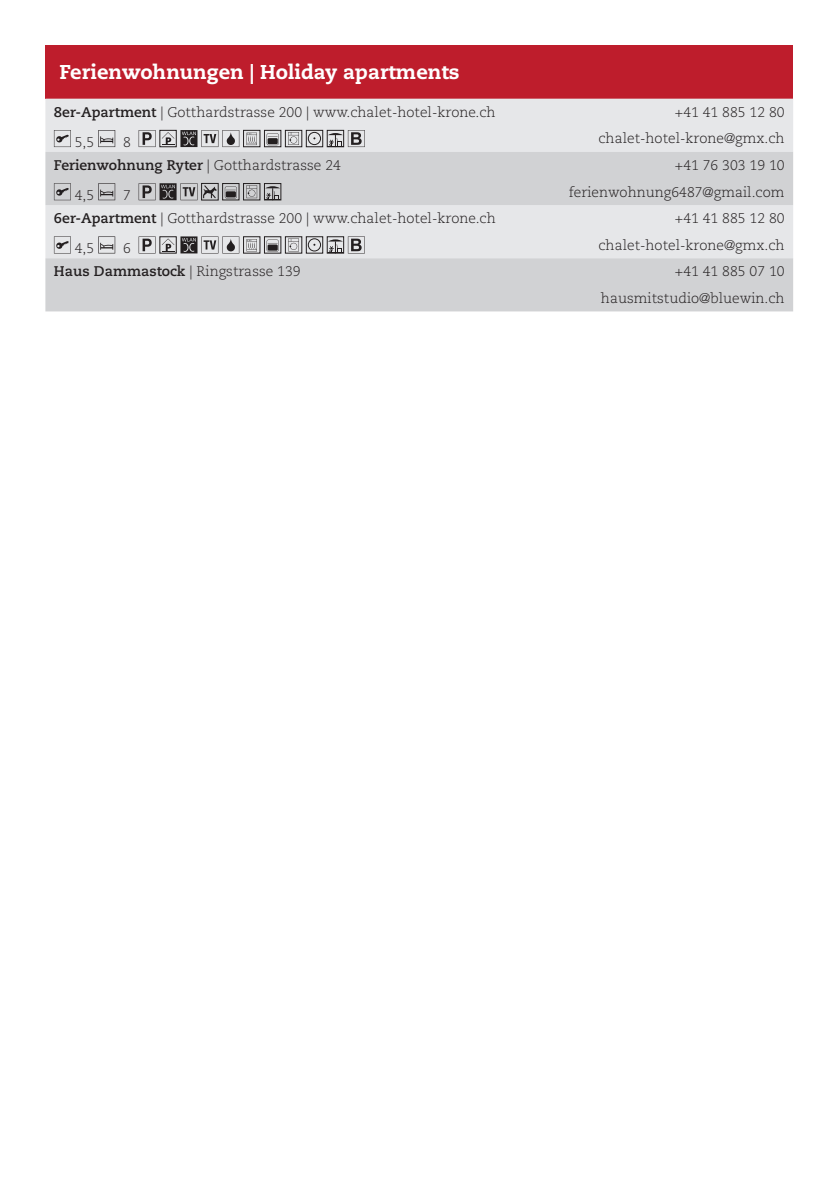
<style>
.page{position:relative;width:840px;height:1191px;background:#fff}
.page>*{position:absolute;margin:0;border:0;box-sizing:border-box;transform-origin:0 0}
.t1{font:800 20px "Caecilia LT Std";color:#fff}
.t2{font:300 14px/26.6px "Caecilia LT Std";color:#231f20;text-align:right}
.t3{font:700 14px "Caecilia LT Std";color:#231f20}
.s1{font-weight:700}
.s2{font-weight:300}
</style>
<div class="page">
<div style="left:45px;top:45px;width:747px;height:54px;background:#be1d2c"></div>
<div style="left:45px;top:99px;width:747px;height:53px;background:#e6e7e9"></div>
<svg style="left:45px;top:152px;width:747px;height:159px;background:#d7d8da"></svg>
<svg style="left:54px;top:130px;width:17px;height:17px"></svg>
<svg style="left:98px;top:130px;width:17px;height:17px"></svg>
<svg style="left:138px;top:130px;width:17px;height:17px"></svg>
<div style="left:159px;top:130px;width:17px;height:17px;border:1px solid #231f20"></div>
<svg style="left:162px;top:132px;width:12px;height:14px"></svg>
<svg style="left:180px;top:130px;width:59px;height:17px"></svg>
<div style="left:243px;top:130px;width:17px;height:17px;border:1px solid #231f20"></div>
<svg style="left:246px;top:133px;width:11px;height:12px"></svg>
<div style="left:264px;top:130px;width:17px;height:17px;border:1px solid #231f20"></div>
<svg style="left:266px;top:133px;width:12px;height:12px"></svg>
<div style="left:267px;top:138px;width:10px;height:6px;background:#231f20"></div>
<div style="left:285px;top:130px;width:17px;height:17px;border:1px solid #231f20"></div>
<svg style="left:288px;top:132px;width:11px;height:13px"></svg>
<div style="left:306px;top:130px;width:17px;height:17px;border:1px solid #231f20"></div>
<div style="left:308px;top:132px;width:12px;height:13px;border:1px solid #231f20;border-radius:50%"></div>
<div style="left:327px;top:130px;width:17px;height:17px;border:1px solid #231f20"></div>
<svg style="left:328px;top:130px;width:36px;height:17px"></svg>
<svg style="left:54px;top:183px;width:17px;height:17px"></svg>
<svg style="left:98px;top:183px;width:17px;height:17px"></svg>
<svg style="left:138px;top:183px;width:59px;height:17px"></svg>
<div style="left:201px;top:183px;width:17px;height:17px;border:1px solid #231f20"></div>
<svg style="left:203px;top:185px;width:13px;height:13px"></svg>
<div style="left:222px;top:183px;width:17px;height:17px;border:1px solid #231f20"></div>
<svg style="left:225px;top:186px;width:12px;height:12px"></svg>
<div style="left:225px;top:191px;width:11px;height:6px;background:#231f20"></div>
<div style="left:243px;top:183px;width:17px;height:17px;border:1px solid #231f20"></div>
<svg style="left:246px;top:185px;width:11px;height:13px"></svg>
<div style="left:264px;top:183px;width:17px;height:17px;border:1px solid #231f20"></div>
<svg style="left:265px;top:186px;width:15px;height:14px"></svg>
<svg style="left:54px;top:236px;width:17px;height:17px"></svg>
<svg style="left:98px;top:236px;width:17px;height:17px"></svg>
<svg style="left:138px;top:236px;width:17px;height:17px"></svg>
<div style="left:159px;top:236px;width:17px;height:17px;border:1px solid #231f20"></div>
<svg style="left:162px;top:238px;width:12px;height:14px"></svg>
<svg style="left:180px;top:236px;width:59px;height:17px"></svg>
<div style="left:243px;top:236px;width:17px;height:17px;border:1px solid #231f20"></div>
<svg style="left:246px;top:239px;width:11px;height:12px"></svg>
<div style="left:264px;top:236px;width:17px;height:17px;border:1px solid #231f20"></div>
<svg style="left:266px;top:240px;width:12px;height:12px"></svg>
<div style="left:267px;top:244px;width:10px;height:7px;background:#231f20"></div>
<div style="left:285px;top:236px;width:17px;height:17px;border:1px solid #231f20"></div>
<svg style="left:288px;top:238px;width:11px;height:13px"></svg>
<div style="left:306px;top:236px;width:17px;height:17px;border:1px solid #231f20"></div>
<div style="left:308px;top:238px;width:12px;height:13px;border:1px solid #231f20;border-radius:50%"></div>
<div style="left:327px;top:236px;width:17px;height:17px;border:1px solid #231f20"></div>
<svg style="left:328px;top:236px;width:36px;height:18px"></svg>
<h1 class="t1" style="left:60px;top:60px;width:401px">Ferienwohnungen | Holiday apartments</h1>
<p class="t2" style="left:54px;top:99px;width:443px"><span class="s1">8er-Apartment</span> | Gotthardstrasse 200 | www.chalet-hotel-krone.ch</p>
<p class="t2" style="left:674px;top:99px;width:111px">+41 41 885 12 80</p>
<p class="t2" style="left:75px;top:129px;width:21px">5,5</p>
<p class="t2" style="left:123px;top:129px;width:9px">8</p>
<p class="t2" style="left:598px;top:126px;width:187px">chalet-hotel-krone@gmx.ch</p>
<p class="t3" style="left:54px;top:157px;width:288px">Ferienwohnung Ryter <span class="s2">| Gotthardstrasse 24</span></p>
<p class="t2" style="left:674px;top:152px;width:111px">+41 76 303 19 10</p>
<p class="t2" style="left:75px;top:182px;width:21px">4,5</p>
<p class="t2" style="left:123px;top:182px;width:9px">7</p>
<p class="t2" style="left:568px;top:179px;width:217px">ferienwohnung6487@gmail.com</p>
<p class="t2" style="left:54px;top:205px;width:443px"><span class="s1">6er-Apartment</span> | Gotthardstrasse 200 | www.chalet-hotel-krone.ch</p>
<p class="t2" style="left:674px;top:205px;width:111px">+41 41 885 12 80</p>
<p class="t2" style="left:75px;top:236px;width:21px">4,5</p>
<p class="t2" style="left:123px;top:236px;width:9px">6</p>
<p class="t2" style="left:598px;top:232px;width:187px">chalet-hotel-krone@gmx.ch</p>
<p class="t2" style="left:54px;top:259px;width:248px"><span class="s1">Haus Dammastock</span> | Ringstrasse 139</p>
<p class="t2" style="left:600px;top:259px;width:185px">+41 41 885 07 10 hausmitstudio@bluewin.ch</p>
</div>
